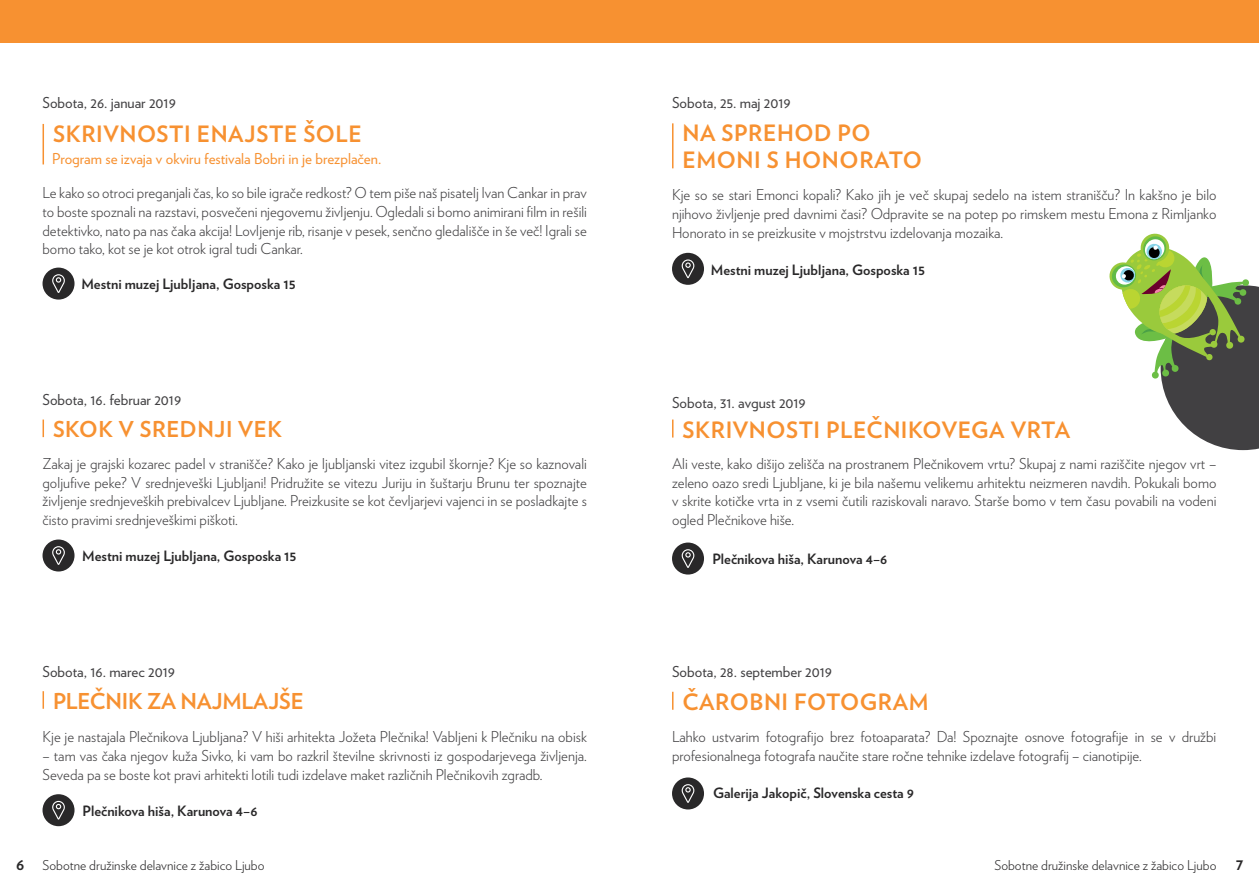
<style>
.page{position:relative;width:1259px;height:893px;background:#fff}
.page>*{position:absolute;margin:0;border:0;box-sizing:border-box;transform-origin:0 0}
.t1{font:700 22.5px/27px "Verlag";letter-spacing:.025em;color:#f79131}
.t2{font:700 21.9px "Verlag";letter-spacing:-.01em;color:#f79131}
.t3{font:700 21.9px "Verlag";letter-spacing:.025em;color:#f79131}
.t4{font:700 16.5px "Verlag";color:#292829}
.t5{font:300 15px/18.8px "Verlag";color:#414042;text-align:justify}
.t6{font:15px "Verlag";color:#414042}
.t7{font:15px "Verlag";color:#f79131}
.t8{font:700 14.25px "Verlag";color:#292829}
.t9{font:300 13.5px "Verlag";color:#292829}
</style>
<div class="page">
<hr style="left:672px;top:123px;width:1px;height:45px;background:#f79131">
<div style="left:0;top:0;width:1259px;height:43px;background:#f79131"></div>
<hr style="left:43px;top:124px;width:1px;height:40px;background:#f79131">
<div style="left:43px;top:268px;width:32px;height:32px;background:#292829;border-radius:50%"></div>
<svg style="left:52px;top:274px;width:13px;height:19px"></svg>
<div style="left:672px;top:253px;width:32px;height:32px;background:#292829;border-radius:50%"></div>
<svg style="left:681px;top:259px;width:13px;height:19px"></svg>
<svg style="left:672px;top:420px;width:1px;height:18px"></svg>
<div style="left:672px;top:543px;width:32px;height:32px;background:#292829;border-radius:50%"></div>
<svg style="left:681px;top:549px;width:13px;height:19px"></svg>
<svg style="left:43px;top:420px;width:1px;height:17px"></svg>
<div style="left:43px;top:539px;width:32px;height:32px;background:#292829;border-radius:50%"></div>
<svg style="left:52px;top:546px;width:13px;height:19px"></svg>
<svg style="left:672px;top:692px;width:1px;height:18px"></svg>
<svg style="left:43px;top:691px;width:1px;height:18px"></svg>
<div style="left:672px;top:777px;width:32px;height:32px;background:#292829;border-radius:50%"></div>
<svg style="left:681px;top:784px;width:13px;height:19px"></svg>
<div style="left:43px;top:794px;width:32px;height:32px;background:#292829;border-radius:50%"></div>
<svg style="left:52px;top:801px;width:13px;height:19px"></svg>
<svg style="left:1109px;top:233px;width:150px;height:217px"></svg>
<p class="t6" style="left:43px;top:91px;width:135px">Sobota, 26. januar 2019</p>
<p class="t6" style="left:672px;top:92px;width:120px">Sobota, 25. maj 2019</p>
<h1 class="t1" style="left:53px;top:119px;width:310px">SKRIVNOSTI ENAJSTE ŠOLE</h1>
<p class="t7" style="left:52px;top:148px;width:330px">Program se izvaja v okviru festivala Bobri in je brezplačen.</p>
<h1 class="t1" style="left:682px;top:119px;width:241px">NA SPREHOD PO<br>EMONI S HONORATO</h1>
<p class="t5" style="left:43px;top:182px;width:546px">Le kako so otroci preganjali čas, ko so bile igrače redkost? O tem piše naš pisatelj Ivan Cankar in prav to boste spoznali na razstavi, posvečeni njegovemu življenju. Ogledali si bomo animirani film in rešili detektivko, nato pa nas čaka akcija! Lovljenje rib, risanje v pesek, senčno gledališče in še več! Igrali se bomo tako, kot se je kot otrok igral tudi Cankar.</p>
<p class="t5" style="left:672px;top:185px;width:546px">Kje so se stari Emonci kopali? Kako jih je več skupaj sedelo na istem stranišču? In kakšno je bilo njihovo življenje pred davnimi časi? Odpravite se na potep po rimskem mestu Emona z Rimljanko Honorato in se preizkusite v mojstrstvu izdelovanja mozaika.</p>
<p class="t8" style="left:81px;top:273px;width:216px">Mestni muzej Ljubljana, Gosposka 15</p>
<p class="t8" style="left:711px;top:258px;width:216px">Mestni muzej Ljubljana, Gosposka 15</p>
<p class="t6" style="left:43px;top:388px;width:140px">Sobota, 16. februar 2019</p>
<p class="t6" style="left:672px;top:391px;width:135px">Sobota, 31. avgust 2019</p>
<h2 class="t3" style="left:53px;top:412px;width:231px">SKOK V SREDNJI VEK</h2>
<h1 class="t1" style="left:682px;top:415px;width:389px">SKRIVNOSTI PLEČNIKOVEGA VRTA</h1>
<p class="t5" style="left:43px;top:453px;width:546px">Zakaj je grajski kozarec padel v stranišče? Kako je ljubljanski vitez izgubil škornje? Kje so kaznovali goljufive peke? V srednjeveški Ljubljani! Pridružite se vitezu Juriju in šuštarju Brunu ter spoznajte življenje srednjeveških prebivalcev Ljubljane. Preizkusite se kot čevljarjevi vajenci in se posladkajte s čisto pravimi srednjeveškimi piškoti.</p>
<p class="t5" style="left:672px;top:453px;width:546px">Ali veste, kako dišijo zelišča na prostranem Plečnikovem vrtu? Skupaj z nami raziščite njegov vrt – zeleno oazo sredi Ljubljane, ki je bila našemu velikemu arhitektu neizmeren navdih. Pokukali bomo v skrite kotičke vrta in z vsemi čutili raziskovali naravo. Starše bomo v tem času povabili na vodeni ogled Plečnikove hiše.</p>
<p class="t8" style="left:82px;top:545px;width:216px">Mestni muzej Ljubljana, Gosposka 15</p>
<p class="t8" style="left:712px;top:548px;width:176px">Plečnikova hiša, Karunova 4–6</p>
<p class="t6" style="left:43px;top:660px;width:134px">Sobota, 16. marec 2019</p>
<p class="t6" style="left:672px;top:660px;width:161px">Sobota, 28. september 2019</p>
<h2 class="t2" style="left:53px;top:684px;width:252px">PLEČNIK ZA NAJMLAJŠE</h2>
<h1 class="t1" style="left:682px;top:687px;width:247px">ČAROBNI FOTOGRAM</h1>
<p class="t5" style="left:43px;top:727px;width:546px">Kje je nastajala Plečnikova Ljubljana? V hiši arhitekta Jožeta Plečnika! Vabljeni k Plečniku na obisk</p>
<p class="t5" style="left:43px;top:745px;width:546px">– tam vas čaka njegov kuža Sivko, ki vam bo razkril številne skrivnosti iz gospodarjevega življenja.<br>Seveda pa se boste kot pravi arhitekti lotili tudi izdelave maket različnih Plečnikovih zgradb.</p>
<p class="t5" style="left:672px;top:727px;width:546px">Lahko ustvarim fotografijo brez fotoaparata? Da! Spoznajte osnove fotografije in se v družbi profesionalnega fotografa naučite stare ročne tehnike izdelave fotografij – cianotipije.</p>
<p class="t8" style="left:713px;top:781px;width:202px">Galerija Jakopič, Slovenska cesta 9</p>
<p class="t8" style="left:83px;top:799px;width:176px">Plečnikova hiša, Karunova 4–6</p>
<p class="t4" style="left:16px;top:851px;width:10px">6</p>
<p class="t4" style="left:1235px;top:851px;width:9px">7</p>
<p class="t9" style="left:43px;top:856px;width:223px">Sobotne družinske delavnice z žabico Ljubo</p>
<p class="t9" style="left:994px;top:856px;width:223px">Sobotne družinske delavnice z žabico Ljubo</p>
</div>
